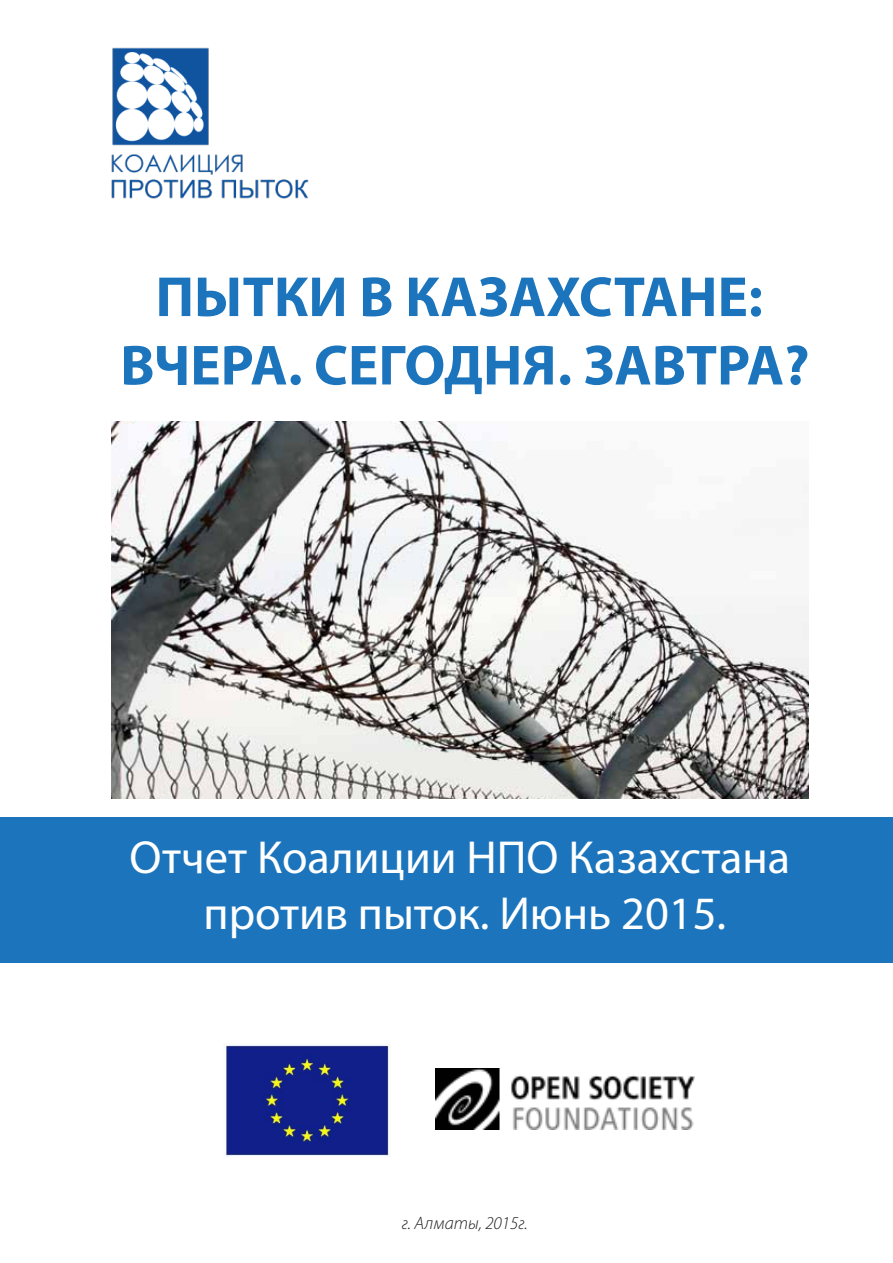
<style>
.page{position:relative;width:893px;height:1263px;background:#fff}
.page>*{position:absolute;margin:0;border:0;box-sizing:border-box;transform-origin:0 0}
.t1{font:700 57px/68.4px "Myriad Pro";color:#1c75bc;text-align:center}
.t2{font:46.5px/55.8px "Myriad Pro";color:#fff;text-align:center}
.t3{font:italic 300 18px "Myriad Pro";color:#231f20}
</style>
<div class="page">
<div style="left:0;top:818px;width:892px;height:145px;background:#1c75bc"></div>
<img style="left:112px;top:48px;width:197px;height:150px">
<img style="left:112px;top:422px;width:697px;height:376px">
<img style="left:223px;top:1043px;width:168px;height:113px">
<img style="left:436px;top:1069px;width:258px;height:60px">
<p class="t1" style="left:120px;top:261px;width:691px">ПЫТКИ В КАЗАХСТАНЕ:<br>ВЧЕРА. СЕГОДНЯ. ЗАВТРА?</p>
<p class="t2" style="left:130px;top:829px;width:662px">Отчет Коалиции НПО Казахстана против пыток. Июнь 2015.</p>
<p class="t3" style="left:402px;top:1212px;width:127px">г. Алматы, 2015г.</p>
</div>
